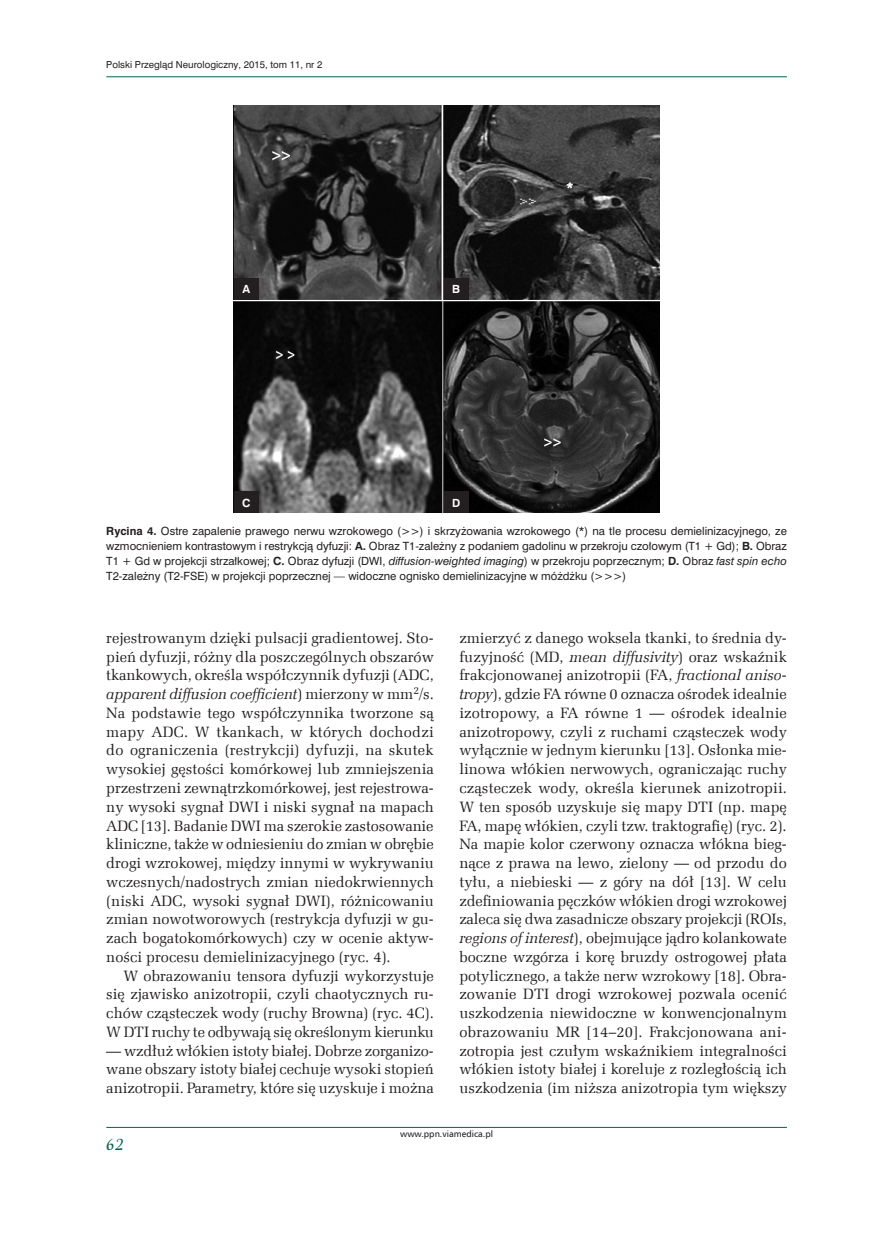
<style>
.page{position:relative;width:872px;height:1234px;background:#fff}
.page>*{position:absolute;margin:0;border:0;box-sizing:border-box;transform-origin:0 0}
.t1{font:italic 16.5px "Carmina Md PL";color:#006350;scale:.9 1}
._04_tekst{font:15px/18.8px "Zapf Ellipt EU";color:#231f20;text-align:justify}
._06_ryciny{font:700 13.5px "Swis 721 PL";color:#fff}
._06_ryciny-2{font:10.5px/15px "Swis 721 PL";color:#231f20;text-align:justify}
._06_ryciny-3{font:700 10.5px "Swis 721 PL";color:#fff}
.t2{font:9px "Swis 721 PL";color:#231f20}
.t3{font:9px "Humnst 777 EU";color:#231f20}
.s1{font-weight:700}
.s2{font-style:italic}
</style>
<div class="page">
<hr style="left:106px;top:76px;width:681px;height:1px;background:#006350">
<hr style="left:106px;top:1126px;width:681px;height:1px;background:#006350">
<img style="left:234px;top:105px;width:425px;height:408px">
<div style="left:234px;top:278px;width:25px;height:22px;background:#231f20"></div>
<div style="left:444px;top:278px;width:24px;height:22px;background:#231f20"></div>
<div style="left:234px;top:491px;width:25px;height:22px;background:#231f20"></div>
<div style="left:444px;top:491px;width:24px;height:22px;background:#231f20"></div>
<p class="t2" style="left:106px;top:58px;width:218px">Polski Przegląd Neurologiczny, 2015, tom 11, nr 2</p>
<p class="_06_ryciny-3" style="left:242px;top:282px;width:9px">A</p>
<p class="_06_ryciny-3" style="left:452px;top:282px;width:9px">B</p>
<p class="_06_ryciny-3" style="left:242px;top:495px;width:10px">C</p>
<p class="_06_ryciny-3" style="left:452px;top:495px;width:10px">D</p>
<p class="_06_ryciny" style="left:566px;top:179px;width:9px">*</p>
<p class="_06_ryciny-2" style="left:106px;top:523px;width:682px"><span class="s1">Rycina 4.</span> Ostre zapalenie prawego nerwu wzrokowego (&gt;&gt;) i skrzyżowania wzrokowego (*) na tle procesu demielinizacyjnego, ze wzmocnieniem kontrastowym i restrykcją dyfuzji: <span class="s1">A.</span> Obraz T1-zależny z podaniem gadolinu w przekroju czołowym (T1 + Gd); <span class="s1">B.</span> Obraz T1 + Gd w projekcji strzałkowej; <span class="s1">C.</span> Obraz dyfuzji (DWI, <span class="s2">diffusion-weighted imaging</span>) w przekroju poprzecznym; <span class="s1">D.</span> Obraz <span class="s2">fast spin echo </span>T2-zależny (T2-FSE) w projekcji poprzecznej — widoczne ognisko demielinizacyjne w móżdżku (&gt;&gt;&gt;)</p>
<p class="_04_tekst" style="left:106px;top:628px;width:329px">rejestrowanym dzięki pulsacji gradientowej. Sto&shy;pień dyfuzji, różny dla poszczególnych obszarów tkankowych, określa współczynnik dyfuzji (ADC, <span class="s2">apparent diffusion coefficient</span>) mierzony w mm<sup>2</sup>/s.<br>Na podstawie tego współczynnika tworzone są mapy ADC. W tkankach, w których dochodzi do ograniczenia (restrykcji) dyfuzji, na skutek wysokiej gęstości komórkowej lub zmniejszenia przestrzeni zewnątrzkomórkowej, jest rejestrowa&shy;ny wysoki sygnał DWI i niski sygnał na mapach ADC [13]. Badanie DWI ma szerokie zastosowanie kliniczne, także w odniesieniu do zmian w obrębie drogi wzrokowej, między innymi w wykrywaniu wczesnych/nadostrych zmian niedokrwiennych (niski ADC, wysoki sygnał DWI), różnicowaniu zmian nowotworowych (restrykcja dyfuzji w gu&shy;zach bogatokomórkowych) czy w ocenie aktyw&shy;ności procesu demielinizacyjnego (ryc. 4).</p>
<p class="_04_tekst" style="left:106px;top:966px;width:329px;text-indent:17px">W obrazowaniu tensora dyfuzji wykorzystuje się zjawisko anizotropii, czyli chaotycznych ru&shy;chów cząsteczek wody (ruchy Browna) (ryc. 4C).<br>W DTI ruchy te odbywają się określonym kierunku</p>
<p class="_04_tekst" style="left:106px;top:1041px;width:329px">— wzdłuż włókien istoty białej. Dobrze zorganizo&shy;wane obszary istoty białej cechuje wysoki stopień anizotropii. Parametry, które się uzyskuje i można</p>
<p class="_04_tekst" style="left:459px;top:628px;width:329px">zmierzyć z danego woksela tkanki, to średnia dy&shy;fuzyjność (MD, <span class="s2">mean diffusivity</span>) oraz wskaźnik frakcjonowanej anizotropii (FA, <span class="s2">fractional aniso&shy;tropy</span>), gdzie FA równe 0 oznacza ośrodek idealnie izotropowy, a FA równe 1 — ośrodek idealnie anizotropowy, czyli z ruchami cząsteczek wody wyłącznie w jednym kierunku [13]. Osłonka mie&shy;linowa włókien nerwowych, ograniczając ruchy cząsteczek wody, określa kierunek anizotropii.<br>W ten sposób uzyskuje się mapy DTI (np. mapę FA, mapę włókien, czyli tzw. traktografię) (ryc. 2).<br>Na mapie kolor czerwony oznacza włókna bieg&shy;nące z prawa na lewo, zielony — od przodu do tyłu, a niebieski — z góry na dół [13]. W celu zdefiniowania pęczków włókien drogi wzrokowej zaleca się dwa zasadnicze obszary projekcji (ROIs, <span class="s2">regions of interest</span>), obejmujące jądro kolankowate boczne wzgórza i korę bruzdy ostrogowej płata potylicznego, a także nerw wzrokowy [18]. Obra&shy;zowanie DTI drogi wzrokowej pozwala ocenić uszkodzenia niewidoczne w konwencjonalnym obrazowaniu MR [14–20]. Frakcjonowana ani&shy;zotropia jest czułym wskaźnikiem integralności włókien istoty białej i koreluje z rozległością ich uszkodzenia (im niższa anizotropia tym większy</p>
<p class="t1" style="left:106px;top:1134px;width:21px">62</p>
<p class="t3" style="left:400px;top:1127px;width:95px">www.ppn.viamedica.pl</p>
</div>
